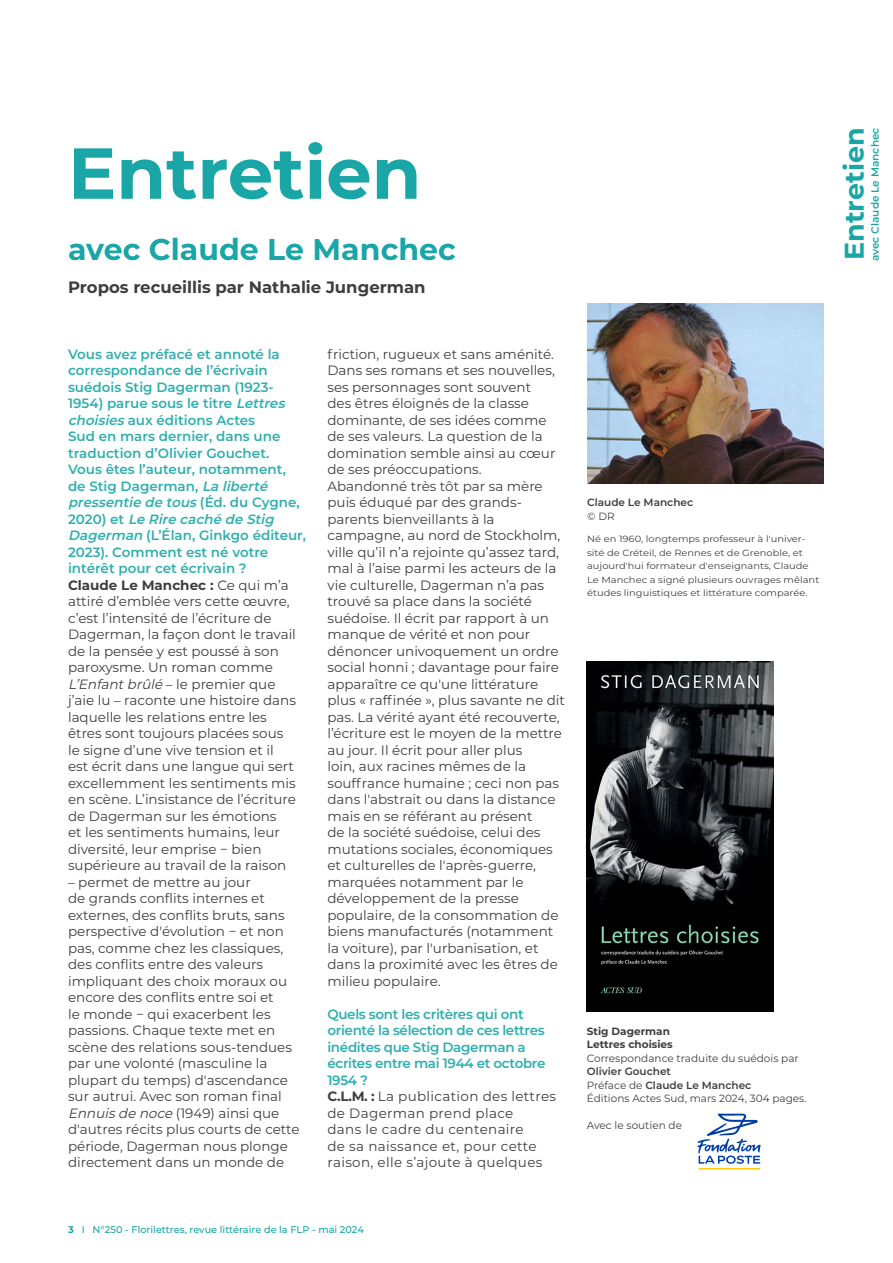
<style>
.page{position:relative;width:893px;height:1263px;background:#fff}
.page>*{position:absolute;margin:0;border:0;box-sizing:border-box;transform-origin:0 0}
.TITRE1{font:700 72px "Montserrat";color:#1aa6a6}
.TITRE2{font:700 30px "Montserrat";color:#1aa6a6}
.PAGE_EN_COURS_rubriq{font:700 27px "Montserrat";color:#1aa6a6}
.TITRE3{font:700 16.5px "Montserrat";color:#3e3e3f}
.ENTRETIEN_QUESTION{font:13.5px/16.5px "Montserrat";color:#3e3e3f}
.ENTRETIEN_QUESTION-2{font:13.5px/16.5px "Montserrat";letter-spacing:.025em;color:#3e3e3f}
.LEGENDE_ferré_à_gauc{font:10.5px/13.5px "Montserrat";color:#3e3e3f}
.PAGE_EN_COURS_titre{font:600 10.5px "Montserrat";color:#1aa6a6}
.LEGENDE_ferré_à_gauc-2{font:600 10.5px/13.5px "Montserrat";color:#3e3e3f}
.t1{font:500 9.75px "Montserrat";color:#1aa6a6}
.LEGENDE_ferré_à_gauc-3{font:9px/13.5px "Montserrat";color:#3e3e3f;scale:1.1 1}
.s1{font-weight:600;color:#30afaf}
.s2{font-weight:600;font-style:italic;color:#30afaf}
.s3{font-weight:700}
.s4{font-style:italic}
.s5{font-weight:400}
.s6{font-weight:600}
</style>
<div class="page">
<img style="left:587px;top:661px;width:187px;height:350px">
<svg style="left:697px;top:1113px;width:64px;height:51px"></svg>
<hr style="left:699px;top:1168px;width:61px;height:1px;background:#ffcb05">
<img style="left:587px;top:304px;width:237px;height:180px">
<p class="TITRE1" style="left:68px;top:121px;width:355px">Entretien</p>
<p class="TITRE2" style="left:68px;top:227px;width:389px">avec Claude Le Manchec</p>
<p class="TITRE3" style="left:68px;top:275px;width:359px">Propos recueillis par Nathalie Jungerman</p>
<p class="ENTRETIEN_QUESTION" style="left:68px;top:345px;width:240px"><span class="s1">Vous avez préfacé et annoté la correspondance de l’écrivain suédois Stig Dagerman (1923-<br>1954) parue sous le titre</span> <span class="s2">Lettres choisies</span><span class="s1">aux éditions Actes<br>Sud en mars dernier, dans une traduction d’Olivier Gouchet.<br>Vous êtes l’auteur, notamment, de Stig Dagerman,</span> <span class="s2">La liberté pressentie de tous</span><span class="s1">( É d . d u Cyg n e ,<br>2 0 2 0 ) e t</span> <span class="s2">Le Rire caché de Stig<br>Dagerman</span> <span class="s1">(L’Élan, Ginkgo éditeur,<br>2023). Comment est né votre intérêt pour cet écrivain ?<br></span><span class="s3">Claude Le Manchec :</span> Ce qui m’a attiré d’emblée vers cette œuvre, c’est l’intensité de l’écriture de<br>Dagerman, la façon dont le travail de la pensée y est poussé à son paroxysme. Un roman comme<br><span class="s4">L’Enfantbrûlé</span> – l e p re m i e r q u e<br>j’aie lu – raconte une histoire dans laquelle les relations entre les<br>êtres sont toujours placées sous<br>le signe d’une vive tension et il<br>est écrit dans une langue qui sert excellemment les sentiments mis en scène. L’insistance de l’écriture de Dagerman sur les émotions<br>et les sentiments humains, leur diversité, leur emprise − bien supérieure au travail de la raison</p>
<p class="ENTRETIEN_QUESTION" style="left:68px;top:873px;width:233px">– permet de mettre au jour<br>de grands conflits internes et externes, des conflits bruts, sans perspective d'évolution − et non pas, comme chez les classiques, des conflits entre des valeurs impliquant des choix moraux ou encore des conflits entre soi et<br>le monde − qui exacerbent les passions. Chaque texte met en scène des relations sous-tendues par une volonté (masculine la plupart du temps) d'ascendance sur autrui. Avec son roman final<br><span class="s4">Ennuisde noce</span> (1949) ainsi que d'autres récits plus courts de cette période, Dagerman nous plonge directement dans un monde de</p>
<p class="ENTRETIEN_QUESTION" style="left:327px;top:345px;width:239px">friction, rugueux et sans aménité.<br>Dans ses romans et ses nouvelles, ses personnages sont souvent<br>des êtres éloignés de la classe dominante, de ses idées comme de ses valeurs. La question de la domination semble ainsi au cœur de ses préoccupations.<br>Abandonné très tôt par sa mère puis éduqué par des grands&shy;parents bienveillants à la campagne, au nord de Stockholm, ville qu’il n’a rejointe qu’assez tard, mal à l’aise parmi les acteurs de la vie culturelle, Dagerman n’a pas trouvé sa place dans la société suédoise. Il écrit par rapport à un manque de vérité et non pour dénoncer univoquement un ordre social honni ; davantage pour faire apparaître ce qu'une littérature plus « raffinée », plus savante ne dit pas. La vérité ayant été recouverte, l’écriture est le moyen de la mettre au jour. Il écrit pour aller plus<br>loin, aux racines mêmes de la souffrance humaine ; ceci non pas dans l'abstrait ou dans la distance mais en se référant au présent<br>de la société suédoise, celui des mutations sociales, économiques et culturelles de l'après-guerre, marquées notamment par le développement de la presse populaire, de la consommation de biens manufacturés (notamment la voiture), par l'urbanisation, et dans la proximité avec les êtres de milieu populaire.</p>
<p class="ENTRETIEN_QUESTION-2" style="left:327px;top:1005px;width:230px"><span class="s1">Quels sont les critères qui ont orienté la sélection de ces lettres inédites que Stig Dagerman a écrites entre mai 1944 et octobre<br>1954 ?<br></span><span class="s3">C.L.M. :</span> La publication des lettres de Dagerman prend place<br>dans le cadre du centenaire<br>de sa naissance et, pour cette raison, elle s’ajoute à quelques</p>
<p class="LEGENDE_ferré_à_gauc-2" style="left:587px;top:495px;width:108px">Claude Le Manchec <span class="s5">© DR</span></p>
<p class="LEGENDE_ferré_à_gauc-3" style="left:587px;top:532px;width:213px">Né en 1960, longtemps professeur à l'univer&shy;sité de Créteil, de Rennes et de Grenoble, et aujourd'hui formateur d'enseignants, Claude Le Manchec a signé plusieurs ouvrages mêlant études linguistiques et littérature comparée.</p>
<p class="LEGENDE_ferré_à_gauc" style="left:587px;top:1024px;width:213px"><span class="s3">Stig Dagerman<br>Lettres choisies<br></span>Correspondance traduite du suédois par<br><span class="s6">Olivier Gouchet<br></span>Préface de <span class="s6">Claude Le Manchec</span></p>
<p class="LEGENDE_ferré_à_gauc" style="left:587px;top:1091px;width:221px">Éditions Actes Sud, mars 2024, 304 pages.</p>
<p class="LEGENDE_ferré_à_gauc" style="left:587px;top:1118px;width:97px">Avec le soutien de</p>
<p class="t1" style="left:68px;top:1223px;width:297px"><span class="s3">3</span> I N°250 - Florilettres, revue littéraire de la FLP - mai 2024</p>
<p class="PAGE_EN_COURS_rubriq" style="left:835px;top:260px;width:134px;rotate:-90deg">Entretien</p>
<p class="PAGE_EN_COURS_titre" style="left:868px;top:261px;width:135px;rotate:-90deg">avec Claude Le Manchec</p>
</div>
